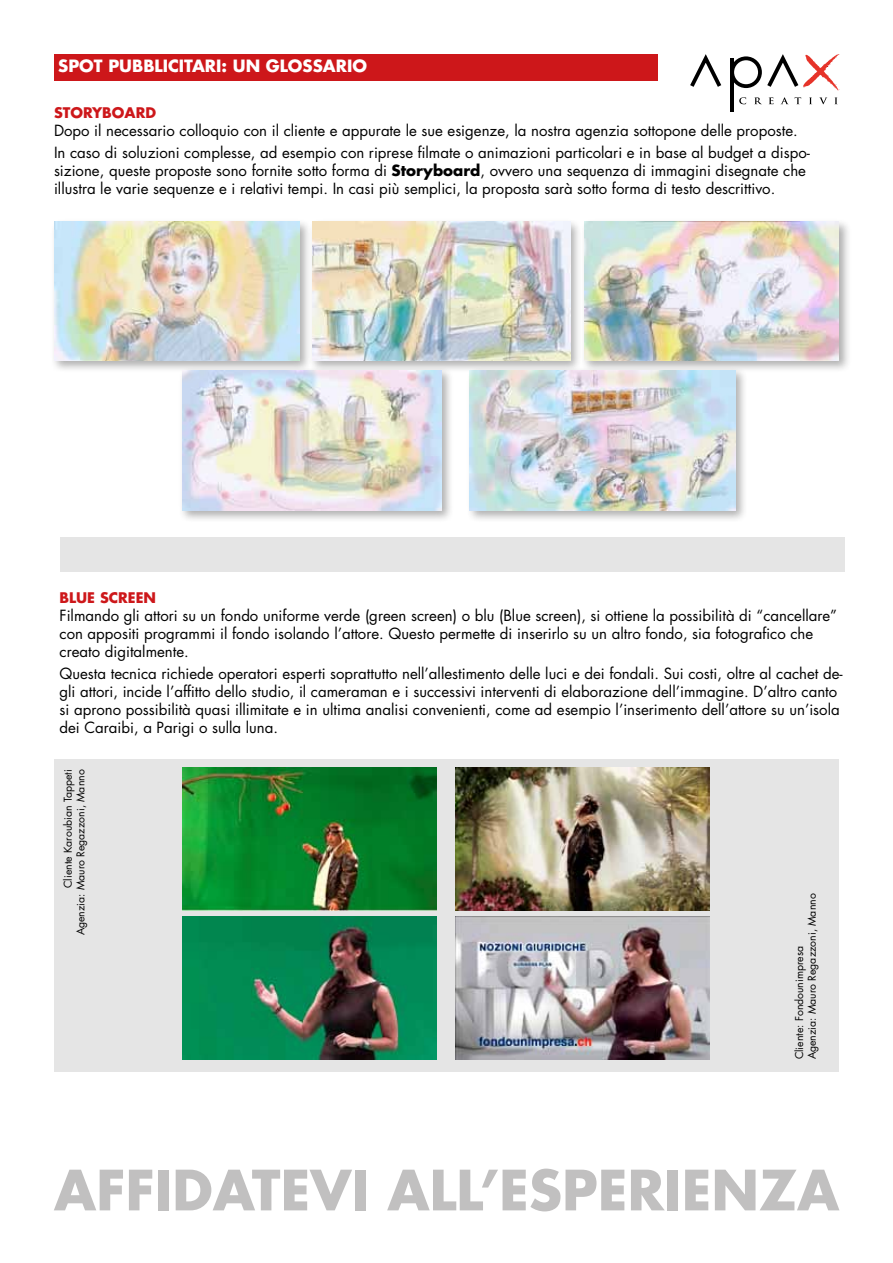
<style>
.page{position:relative;width:893px;height:1263px;background:#fff}
.page>*{position:absolute;margin:0;border:0;box-sizing:border-box;transform-origin:0 0}
.t1{font:700 54px "Futura";color:#c1c0c0}
.t2{font:700 16.5px "Futura";color:#fff}
.t3{font:15px/18px "Futura";color:#000}
.t4{font:700 14.25px "Futura";color:#cd171a}
.t5{font:10.5px/12.6px "Futura";color:#000;text-align:right}
.s1{font-weight:700}
</style>
<div class="page">
<div style="left:50px;top:218px;width:262px;height:155px;background:#000;opacity:.32"></div>
<img style="left:54px;top:222px;width:246px;height:138px">
<div style="left:580px;top:218px;width:271px;height:155px;background:#000;opacity:.32"></div>
<img style="left:584px;top:222px;width:255px;height:138px">
<div style="left:309px;top:218px;width:273px;height:155px;background:#000;opacity:.32"></div>
<img style="left:313px;top:222px;width:257px;height:139px">
<div style="left:54px;top:760px;width:785px;height:312px;background:#e5e5e5"></div>
<img style="left:456px;top:916px;width:254px;height:143px">
<img style="left:182px;top:916px;width:255px;height:143px">
<img style="left:456px;top:767px;width:254px;height:143px">
<img style="left:182px;top:767px;width:255px;height:143px">
<div style="left:54px;top:54px;width:604px;height:26px;background:#cd171a"></div>
<hr style="left:730px;top:59px;width:4px;height:53px;background:#000">
<svg style="left:690px;top:54px;width:31px;height:33px"></svg>
<svg style="left:730px;top:54px;width:109px;height:37px"></svg>
<svg style="left:739px;top:97px;width:7px;height:7px"></svg>
<svg style="left:754px;top:97px;width:8px;height:7px"></svg>
<svg style="left:769px;top:97px;width:5px;height:7px"></svg>
<svg style="left:781px;top:97px;width:20px;height:7px"></svg>
<svg style="left:809px;top:97px;width:3px;height:7px"></svg>
<svg style="left:819px;top:97px;width:8px;height:7px"></svg>
<svg style="left:834px;top:97px;width:4px;height:7px"></svg>
<div style="left:178px;top:366px;width:276px;height:157px;background:#000;opacity:.32"></div>
<img style="left:182px;top:370px;width:259px;height:141px">
<div style="left:466px;top:366px;width:282px;height:157px;background:#000;opacity:.32"></div>
<img style="left:470px;top:370px;width:266px;height:141px">
<div style="left:60px;top:538px;width:784px;height:34px;background:#e5e5e5"></div>
<p class="t2" style="left:58px;top:55px;width:310px">SPOT PUBBLICITARI: UN GLOSSARIO</p>
<p class="t4" style="left:54px;top:103px;width:104px">STORYBOARD</p>
<p class="t3" style="left:54px;top:119px;width:757px;line-height:22.2px">Dopo il necessario colloquio con il cliente e appurate le sue esigenze, la nostra agenzia sottopone delle proposte.<br>In caso di soluzioni complesse, ad esempio con riprese filmate o animazioni particolari e in base al budget a dispo-</p>
<p class="t3" style="left:54px;top:162px;width:754px">sizione, queste proposte sono fornite sotto forma di <span class="s1">Storyboard</span>, ovvero una sequenza di immagini disegnate che illustra le varie sequenze e i relativi tempi. In casi più semplici, la proposta sarà sotto forma di testo descrittivo.</p>
<p class="t4" style="left:60px;top:588px;width:98px">BLUE SCREEN</p>
<p class="t3" style="left:60px;top:607px;width:779px">Filmando gli attori su un fondo uniforme verde (green screen) o blu (Blue screen), si ottiene la possibilità di “cancellare” con appositi programmi il fondo isolando l’attore. Questo permette di inserirlo su un altro fondo, sia fotografico che creato digitalmente.</p>
<p class="t3" style="left:60px;top:665px;width:785px">Questa tecnica richiede operatori esperti soprattutto nell’allestimento delle luci e dei fondali. Sui costi, oltre al cachet de&shy;gli attori, incide l’affitto dello studio, il cameraman e i successivi interventi di elaborazione dell’immagine. D’altro canto si aprono possibilità quasi illimitate e in ultima analisi convenienti, come ad esempio l’inserimento dell’attore su un’isola dei Caraibi, a Parigi o sulla luna.</p>
<p class="t5" style="left:62px;top:935px;width:167px;rotate:-90deg">Cliente Karoubian Tappeti<br>Agenzia: Mauro Regazzoni, Manno</p>
<p class="t5" style="left:793px;top:1059px;width:167px;text-align:left;rotate:-90deg">Cliente: Fondounimpresa<br>Agenzia: Mauro Regazzoni, Manno</p>
<h1 class="t1" style="left:54px;top:1154px;width:787px">AFFIDATEVI ALL’ESPERIENZA</h1>
</div>
